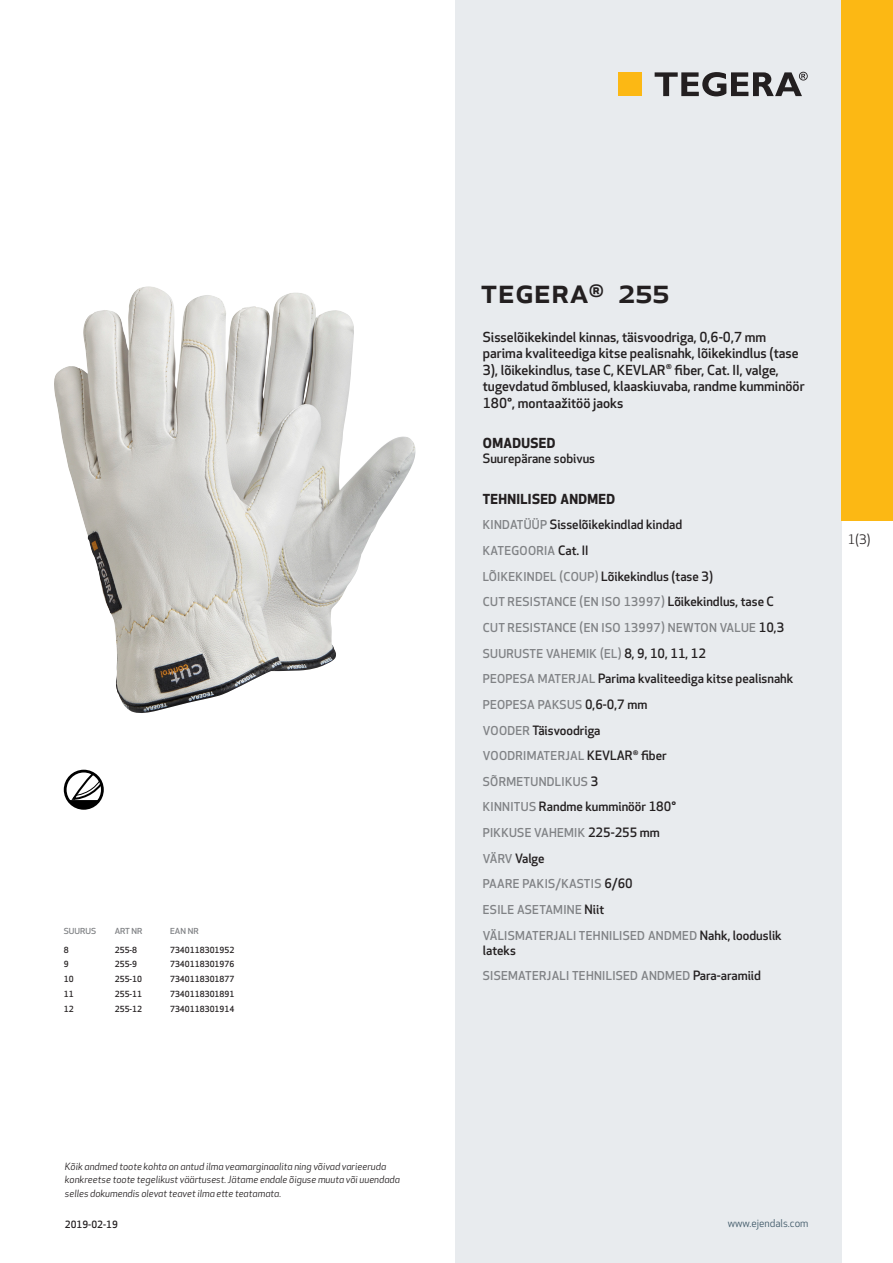
<style>
.page{position:relative;width:893px;height:1263px;background:#fff}
.page>*{position:absolute;margin:0;border:0;box-sizing:border-box;transform-origin:0 0}
.prodname{font:500 34.5px "Apex New";color:#231f20}
.Funktion_body{font:500 13.5px/16.5px "Apex New";color:#231f20}
.Funktion_body-2{font:700 13.5px "Apex New";letter-spacing:.025em;color:#231f20}
.t1{font:12.75px "Apex New";color:#231f20}
.Funktion_body-3{font:500 12.6px "Apex New";color:#231f20}
.Funktion_body-4{font:500 12px "Apex New";letter-spacing:.025em;color:#808285}
.t2{font:10.5px "Apex New";color:#405968}
.t3{font:italic 9.75px/13.5px "Apex New";color:#231f20}
.Sidfot_datum{font:500 9.75px "Apex New";color:#231f20}
.ArticleTable_body{font:500 8.25px "Apex New";color:#231f20}
.ArticeTable_header{font:500 8.1px "Apex New";color:#808285;scale:1.06 1}
.s1{font-size:12px;color:#808285}
.s2{font-size:12.6px;color:#231f20}
</style>
<div class="page">
<div style="left:455px;top:0;width:387px;height:1263px;background:#e8ebee"></div>
<div style="left:842px;top:0;width:51px;height:520px;background:#fcb814"></div>
<img style="left:54px;top:287px;width:362px;height:426px">
<div style="left:618px;top:72px;width:24px;height:24px;background:#fcb814"></div>
<svg style="left:655px;top:72px;width:153px;height:24px"></svg>
<svg style="left:64px;top:770px;width:40px;height:40px"></svg>
<p class="ArticeTable_header" style="left:64px;top:925px;width:32px">SUURUS</p>
<p class="ArticeTable_header" style="left:115px;top:925px;width:28px">ART NR</p>
<p class="ArticeTable_header" style="left:170px;top:925px;width:28px">EAN NR</p>
<p class="ArticleTable_body" style="left:64px;top:944px;width:6px">8</p>
<p class="ArticleTable_body" style="left:115px;top:944px;width:24px">255-8</p>
<p class="ArticleTable_body" style="left:170px;top:944px;width:66px">7340118301952</p>
<p class="ArticleTable_body" style="left:64px;top:959px;width:6px">9</p>
<p class="ArticleTable_body" style="left:115px;top:959px;width:24px">255-9</p>
<p class="ArticleTable_body" style="left:170px;top:959px;width:66px">7340118301976</p>
<p class="ArticleTable_body" style="left:64px;top:973px;width:11px">10</p>
<p class="ArticleTable_body" style="left:115px;top:973px;width:29px">255-10</p>
<p class="ArticleTable_body" style="left:170px;top:973px;width:66px">7340118301877</p>
<p class="ArticleTable_body" style="left:64px;top:988px;width:11px">11</p>
<p class="ArticleTable_body" style="left:115px;top:988px;width:29px">255-11</p>
<p class="ArticleTable_body" style="left:170px;top:988px;width:66px">7340118301891</p>
<p class="ArticleTable_body" style="left:64px;top:1003px;width:11px">12</p>
<p class="ArticleTable_body" style="left:115px;top:1003px;width:29px">255-12</p>
<p class="ArticleTable_body" style="left:170px;top:1003px;width:66px">7340118301914</p>
<p class="t3" style="left:65px;top:1159px;width:337px">Kõik andmed toote kohta on antud ilma veamarginaalita ning võivad varieeruda konkreetse toote tegelikust väärtusest. Jätame endale õiguse muuta või uuendada selles dokumendis olevat teavet ilma ette teatamata.</p>
<p class="Sidfot_datum" style="left:65px;top:1218px;width:54px">2019-02-19</p>
<p class="prodname" style="left:480px;top:267px;width:191px">TEGERA<sup>®</sup> 255</p>
<p class="Funktion_body" style="left:483px;top:328px;width:323px">Sisselõikekindel kinnas, täisvoodriga, 0,6-0,7 mm parima kvaliteediga kitse pealisnahk, lõikekindlus (tase 3), lõikekindlus, tase C, KEVLAR<sup>®</sup> fiber, Cat. II, valge, tugevdatud õmblused, klaaskiuvaba, randme kumminöör 180°, montaažitöö jaoks</p>
<p class="Funktion_body-2" style="left:483px;top:433px;width:74px">OMADUSED</p>
<p class="Funktion_body-3" style="left:483px;top:450px;width:114px">Suurepärane sobivus</p>
<p class="Funktion_body-2" style="left:483px;top:489px;width:134px">TEHNILISED ANDMED</p>
<p class="Funktion_body-3" style="left:483px;top:516px;width:201px"><span class="s1">KINDATÜÜP</span> Sisselõikekindlad kindad</p>
<p class="Funktion_body-4" style="left:483px;top:543px;width:107px">KATEGOORIA <span class="s2">Cat. II</span></p>
<p class="Funktion_body-3" style="left:483px;top:568px;width:232px"><span class="s1">LÕIKEKINDEL (COUP)</span> Lõikekindlus (tase 3)</p>
<p class="Funktion_body-4" style="left:483px;top:594px;width:293px">CUT RESISTANCE (EN ISO 13997) <span class="s2">Lõikekindlus, tase C</span></p>
<p class="Funktion_body-4" style="left:483px;top:620px;width:303px">CUT RESISTANCE (EN ISO 13997) NEWTON VALUE <span class="s2">10,3</span></p>
<p class="Funktion_body-4" style="left:483px;top:645px;width:225px">SUURUSTE VAHEMIK (EL) <span class="s2">8, 9, 10, 11, 12</span></p>
<p class="Funktion_body-3" style="left:483px;top:670px;width:312px"><span class="s1">PEOPESA MATERJAL</span> Parima kvaliteediga kitse pealisnahk</p>
<p class="Funktion_body-4" style="left:483px;top:696px;width:166px">PEOPESA PAKSUS <span class="s2">0,6-0,7 mm</span></p>
<p class="Funktion_body-3" style="left:483px;top:721px;width:119px"><span class="s1">VOODER</span> Täisvoodriga</p>
<p class="Funktion_body-4" style="left:483px;top:748px;width:185px">VOODRIMATERJAL <span class="s2">KEVLAR</span><sup>®</sup> <span class="s2">fiber</span></p>
<p class="Funktion_body-4" style="left:483px;top:773px;width:117px">SÕRMETUNDLIKUS <span class="s2">3</span></p>
<p class="Funktion_body-3" style="left:483px;top:798px;width:195px"><span class="s1">KINNITUS</span> Randme kumminöör 180°</p>
<p class="Funktion_body-4" style="left:483px;top:825px;width:178px">PIKKUSE VAHEMIK <span class="s2">225-255 mm</span></p>
<p class="Funktion_body-3" style="left:483px;top:850px;width:63px"><span class="s1">VÄRV</span> Valge</p>
<p class="Funktion_body-4" style="left:483px;top:876px;width:151px">PAARE PAKIS/KASTIS <span class="s2">6/60</span></p>
<p class="Funktion_body-4" style="left:483px;top:901px;width:123px">ESILE ASETAMINE <span class="s2">Niit</span></p>
<p class="Funktion_body-4" style="left:483px;top:927px;width:300px">VÄLISMATERJALI TEHNILISED ANDMED <span class="s2">Nahk, looduslik</span></p>
<p class="Funktion_body-3" style="left:483px;top:941px;width:35px">lateks</p>
<p class="Funktion_body-4" style="left:483px;top:968px;width:280px">SISEMATERJALI TEHNILISED ANDMED <span class="s2">Para-aramiid</span></p>
<p class="t1" style="left:848px;top:531px;width:24px">1(3)</p>
<p class="t2" style="left:728px;top:1217px;width:82px">www.ejendals.com</p>
</div>
